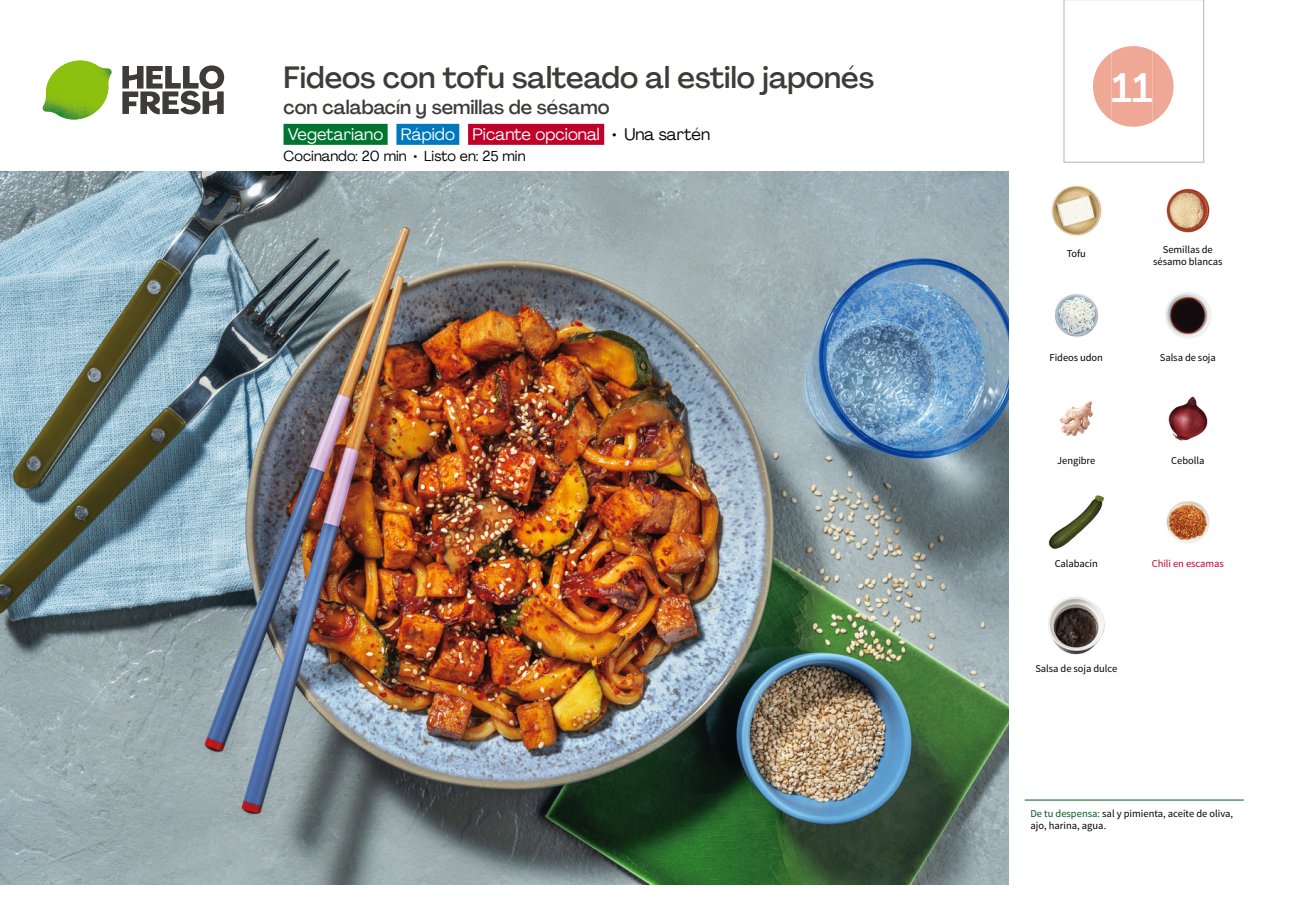
<style>
.page{position:relative;width:1289px;height:919px;background:#fff}
.page>*{position:absolute;margin:0;border:0;box-sizing:border-box;transform-origin:0 0}
.t1{font:500 40.5px "Agrandir";color:#fff}
.t2{font:500 30px "Agrandir";color:#3e3b39}
.t3{font:500 19.5px "Agrandir";color:#3e3b39}
.t4{font:16.5px "Agrandir";color:#fff}
.t5{font:14.25px "Agrandir";color:#000}
.t6{font:10.5px/12px "Source Sans Pro";letter-spacing:-.005em;color:#000}
.t7{font:10.5px "Source Sans Pro";letter-spacing:-.005em;color:#c10029}
.s1{color:#000}
.s2{color:#005923}
</style>
<div class="page">
<svg style="left:122px;top:65px;width:102px;height:49px"></svg>
<svg style="left:43px;top:60px;width:69px;height:60px"></svg>
<img style="left:46px;top:61px;width:62px;height:34px">
<img style="left:48px;top:61px;width:32px;height:21px">
<img style="left:0;top:172px;width:1008px;height:712px">
<div style="left:283px;top:124px;width:104px;height:21px;background:#007531"></div>
<div style="left:396px;top:124px;width:63px;height:21px;background:#0078bd"></div>
<div style="left:468px;top:124px;width:136px;height:21px;background:#c10029"></div>
<img style="left:1051px;top:185px;width:51px;height:51px">
<img style="left:1166px;top:188px;width:44px;height:45px">
<img style="left:1165px;top:292px;width:46px;height:46px">
<img style="left:1055px;top:294px;width:44px;height:43px">
<img style="left:1168px;top:396px;width:40px;height:45px">
<img style="left:1060px;top:401px;width:33px;height:36px">
<img style="left:1166px;top:501px;width:44px;height:42px">
<img style="left:1048px;top:495px;width:56px;height:54px">
<img style="left:1048px;top:597px;width:56px;height:57px">
<hr style="left:1024px;top:799px;width:219px;height:1px;background:#005923">
<svg style="left:1063px;top:0;width:141px;height:163px"></svg>
<h2 class="t2" style="left:283px;top:59px;width:592px">Fideos con tofu salteado al estilo japonés</h2>
<h3 class="t3" style="left:283px;top:95px;width:327px">con calabacín y semillas de sésamo</h3>
<h3 class="t4" style="left:288px;top:124px;width:424px">Vegetariano Rápido Picante opcional <span class="s1">• Una sartén</span></h3>
<h3 class="t5" style="left:283px;top:147px;width:243px">Cocinando: 20 min • Listo en: 25 min</h3>
<h1 class="t1" style="left:1111px;top:63px;width:43px">11</h1>
<p class="t6" style="left:1066px;top:247px;width:21px">Tofu</p>
<p class="t6" style="left:1153px;top:243px;width:71px;text-align:center">Semillas de sésamo blancas</p>
<p class="t6" style="left:1049px;top:352px;width:55px">Fideos udon</p>
<p class="t6" style="left:1159px;top:352px;width:58px">Salsa de soja</p>
<p class="t6" style="left:1057px;top:454px;width:40px">Jengibre</p>
<p class="t6" style="left:1171px;top:454px;width:35px">Cebolla</p>
<p class="t6" style="left:1054px;top:558px;width:45px">Calabacín</p>
<p class="t7" style="left:1151px;top:557px;width:74px">Chili en escamas</p>
<p class="t6" style="left:1035px;top:662px;width:83px">Salsa de soja dulce</p>
<p class="t6" style="left:1030px;top:807px;width:204px"><span class="s2">De tu despensa:</span> sal y pimienta, aceite de oliva, ajo, harina, agua.</p>
</div>
